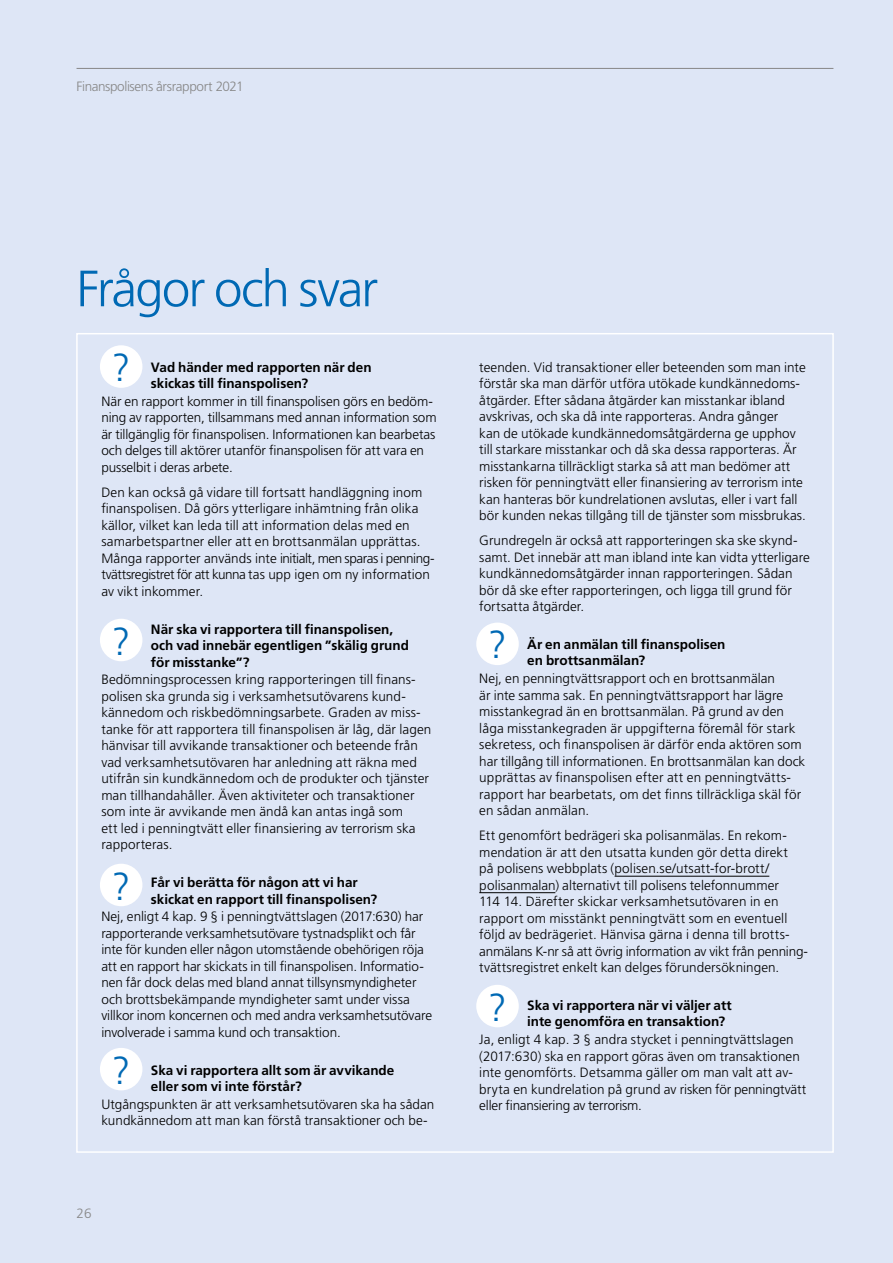
<style>
.page{position:relative;width:893px;height:1263px;background:#dee6f6}
.page>*{position:absolute;margin:0;border:0;box-sizing:border-box;transform-origin:0 0}
.t1{font:300 51px "Frutiger LT Std";letter-spacing:-.04em;color:#0069b4}
.t2{font:300 39px "Frutiger LT Std";color:#0069b4}
.t3{font:300 13.5px/16.5px "Frutiger LT Std";letter-spacing:.005em;color:#000}
.t4{font:700 13.5px/16.5px "Frutiger LT Std";color:#000}
.t5{font:300 13.5px "Frutiger LT Std";letter-spacing:-.03em;color:#878787}
</style>
<div class="page">
<hr style="left:77px;top:68px;width:756px;height:1px;background:#878787">
<div style="left:100px;top:345px;width:42px;height:43px;background:#fff;border-radius:50%"></div>
<hr style="left:615px;top:876px;width:154px;height:1px;background:#000">
<hr style="left:479px;top:892px;width:76px;height:1px;background:#000">
<div style="left:100px;top:619px;width:42px;height:42px;background:#fff;border-radius:50%"></div>
<div style="left:100px;top:864px;width:42px;height:42px;background:#fff;border-radius:50%"></div>
<div style="left:100px;top:1048px;width:42px;height:42px;background:#fff;border-radius:50%"></div>
<div style="left:476px;top:623px;width:43px;height:42px;background:#fff;border-radius:50%"></div>
<div style="left:476px;top:985px;width:43px;height:42px;background:#fff;border-radius:50%"></div>
<p class="t5" style="left:77px;top:79px;width:168px">Finanspolisens årsrapport 2021</p>
<h1 class="t1" style="left:77px;top:260px;width:303px">Frågor och svar</h1>
<h2 class="t2" style="left:111px;top:346px;width:21px">?</h2>
<p class="t3" style="left:479px;top:359px;width:328px">teenden. Vid transaktioner eller beteenden som man inte förstår ska man därför utföra utökade kundkännedoms&shy;åtgärder. Efter sådana åtgärder kan misstankar ibland avskrivas, och ska då inte rapporteras. Andra gånger<br>kan de utökade kundkännedomsåtgärderna ge upphov till starkare misstankar och då ska dessa rapporteras. Är misstankarna tillräckligt starka så att man bedömer att risken för penningtvätt eller finansiering av terrorism inte kan hanteras bör kundrelationen avslutas, eller i vart fall bör kunden nekas tillgång till de tjänster som missbrukas.</p>
<p class="t3" style="left:479px;top:532px;width:332px">Grundregeln är också att rapporteringen ska ske skynd&shy;samt. Det innebär att man ibland inte kan vidta ytterligare kundkännedomsåtgärder innan rapporteringen. Sådan bör då ske efter rapporteringen, och ligga till grund för fortsatta åtgärder.</p>
<p class="t4" style="left:527px;top:636px;width:200px">Är en anmälan till finanspolisen en brottsanmälan?</p>
<p class="t3" style="left:479px;top:670px;width:328px">Nej, en penningtvättsrapport och en brottsanmälan<br>är inte samma sak. En penningtvättsrapport har lägre misstankegrad än en brottsanmälan. På grund av den låga misstankegraden är uppgifterna föremål för stark sekretess, och finanspolisen är därför enda aktören som har tillgång till informationen. En brottsanmälan kan dock upprättas av finanspolisen efter att en penningtvätts&shy;rapport har bearbetats, om det finns tillräckliga skäl för en sådan anmälan.</p>
<p class="t3" style="left:479px;top:827px;width:330px">Ett genomfört bedrägeri ska polisanmälas. En rekom&shy;mendation är att den utsatta kunden gör detta direkt<br>på polisens webbplats (polisen.se/utsatt-for-brott/ polisanmalan) alternativt till polisens telefonnummer<br>114 14. Därefter skickar verksamhetsutövaren in en rapport om misstänkt penningtvätt som en eventuell följd av bedrägeriet. Hänvisa gärna i denna till brotts&shy;anmälans K-nr så att övrig information av vikt från penning&shy;tvättsregistret enkelt kan delges förundersökningen.</p>
<p class="t4" style="left:527px;top:997px;width:206px">Ska vi rapportera när vi väljer att inte genomföra en transaktion?</p>
<p class="t3" style="left:479px;top:1031px;width:328px">Ja, enligt 4 kap. 3 § andra stycket i penningtvättslagen (2017:630) ska en rapport göras även om transaktionen inte genomförts. Detsamma gäller om man valt att av&shy;bryta en kundrelation på grund av risken för penningtvätt eller finansiering av terrorism.</p>
<p class="t4" style="left:151px;top:359px;width:222px">Vad händer med rapporten när den skickas till finanspolisen?</p>
<p class="t3" style="left:101px;top:393px;width:337px">När en rapport kommer in till finanspolisen görs en bedöm&shy;ning av rapporten, tillsammans med annan information som är tillgänglig för finanspolisen. Informationen kan bearbetas och delges till aktörer utanför finanspolisen för att vara en pusselbit i deras arbete.</p>
<p class="t3" style="left:101px;top:484px;width:335px">Den kan också gå vidare till fortsatt handläggning inom finanspolisen. Då görs ytterligare inhämtning från olika källor, vilket kan leda till att information delas med en samarbetspartner eller att en brottsanmälan upprättas.<br>Många rapporter används inte initialt, men sparas i penning&shy;tvättsregistret för att kunna tas upp igen om ny information av vikt inkommer.</p>
<p class="t4" style="left:151px;top:621px;width:259px">När ska vi rapportera till finanspolisen, och vad innebär egentligen ”skälig grund för misstanke”?</p>
<p class="t3" style="left:101px;top:672px;width:332px">Bedömningsprocessen kring rapporteringen till finans&shy;polisen ska grunda sig i verksamhetsutövarens kund&shy;kännedom och riskbedömningsarbete. Graden av miss&shy;tanke för att rapportera till finanspolisen är låg, där lagen hänvisar till avvikande transaktioner och beteende från vad verksamhetsutövaren har anledning att räkna med utifrån sin kundkännedom och de produkter och tjänster man tillhandahåller. Även aktiviteter och transaktioner som inte är avvikande men ändå kan antas ingå som<br>ett led i penningtvätt eller finansiering av terrorism ska rapporteras.</p>
<p class="t4" style="left:151px;top:874px;width:228px">Får vi berätta för någon att vi har skickat en rapport till finanspolisen?</p>
<p class="t3" style="left:101px;top:909px;width:332px">Nej, enligt 4 kap. 9 § i penningtvättslagen (2017:630) har rapporterande verksamhetsutövare tystnadsplikt och får inte för kunden eller någon utomstående obehörigen röja att en rapport har skickats in till finanspolisen. Informatio&shy;nen får dock delas med bland annat tillsynsmyndigheter och brottsbekämpande myndigheter samt under vissa villkor inom koncernen och med andra verksamhetsutövare involverade i samma kund och transaktion.</p>
<p class="t4" style="left:151px;top:1062px;width:245px">Ska vi rapportera allt som är avvikande eller som vi inte förstår?</p>
<p class="t3" style="left:101px;top:1096px;width:334px">Utgångspunkten är att verksamhetsutövaren ska ha sådan kundkännedom att man kan förstå transaktioner och be-</p>
<h2 class="t2" style="left:111px;top:619px;width:21px">?</h2>
<h2 class="t2" style="left:487px;top:623px;width:21px">?</h2>
<h2 class="t2" style="left:111px;top:864px;width:21px">?</h2>
<h2 class="t2" style="left:487px;top:985px;width:21px">?</h2>
<h2 class="t2" style="left:111px;top:1048px;width:21px">?</h2>
<p class="t5" style="left:77px;top:1205px;width:17px">26</p>
</div>
